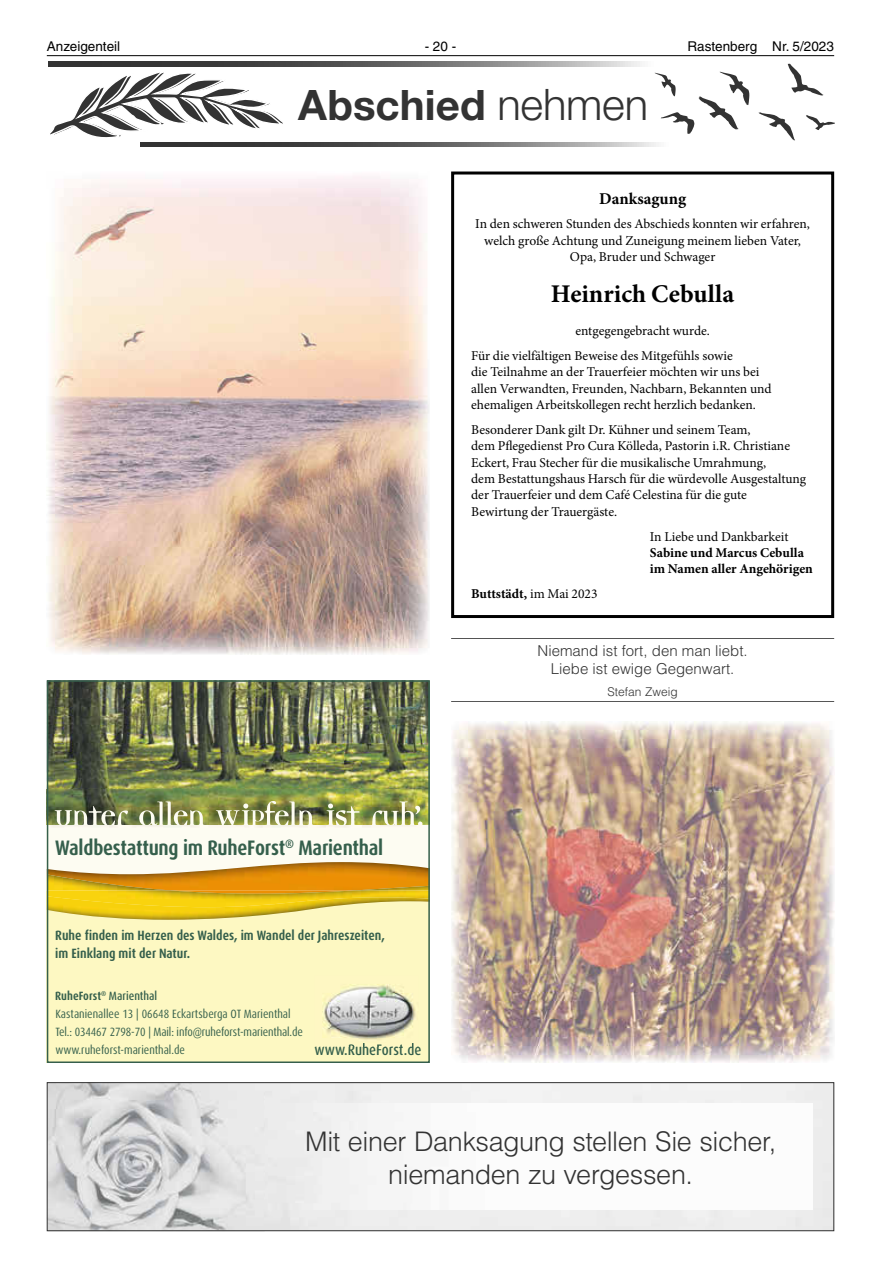
<style>
.page{position:relative;width:881px;height:1263px;background:#fff}
.page>*{position:absolute;margin:0;border:0;box-sizing:border-box;transform-origin:0 0}
.t1{font:700 42px "Helvetica Neue LT";letter-spacing:.005em;color:#333}
.t2{font:300 27px/33.5px "Helvetica LT";letter-spacing:-.015em;color:#333;text-align:center}
.t3{font:700 25.5px "Minion Pro";color:#000}
.t4{font:700 condensed 21px "Dax OT";letter-spacing:-.015em;color:#355f4c}
.t5{font:700 16.5px "Minion Pro";color:#000}
.t6{font:300 15px/18px "Helvetica LT";color:#333;text-align:center}
.t7{font:500 condensed 15px "Dax OT";color:#355f4c}
.t8{font:13.5px/16.4px "Minion Pro";color:#000}
.t9{font:700 condensed 13.5px/18px "Dax OT";color:#355f4c}
.t10{font:700 13.5px/16.4px "Minion Pro";color:#000}
.t11{font:13.5px "Helvetica LT";color:#000}
.t12{font:condensed 12px/18px "Dax OT";color:#355f4c}
.t13{font:300 12px "Helvetica LT";color:#333}
.s1{font-weight:300;font-size:43.5px}
.s2{font-weight:400}
.s3{font-weight:700}
.s4{font-weight:500}
</style>
<div class="page">
<hr style="left:47px;top:55px;width:786px;height:1px;background:#000">
<svg style="left:50px;top:72px;width:233px;height:66px"></svg>
<svg style="left:141px;top:142px;width:518px;height:5px"></svg>
<svg style="left:48px;top:62px;width:594px;height:4px"></svg>
<svg style="left:787px;top:64px;width:36px;height:32px"></svg>
<svg style="left:758px;top:112px;width:36px;height:29px"></svg>
<svg style="left:806px;top:115px;width:27px;height:15px"></svg>
<svg style="left:654px;top:72px;width:96px;height:62px"></svg>
<div style="left:451px;top:171px;width:382px;height:447px;border:3px solid #000"></div>
<div style="left:47px;top:889px;width:382px;height:174px;background:#fdf8c2"></div>
<div style="left:47px;top:819px;width:382px;height:71px;background:#fdfcf2"></div>
<img style="left:50px;top:683px;width:376px;height:142px">
<img style="left:50px;top:789px;width:371px;height:38px">
<img style="left:55px;top:801px;width:367px;height:24px">
<img style="left:50px;top:862px;width:376px;height:34px">
<img style="left:50px;top:896px;width:376px;height:24px">
<img style="left:50px;top:874px;width:376px;height:16px">
<img style="left:322px;top:984px;width:94px;height:56px">
<img style="left:348px;top:1043px;width:66px;height:3px">
<div style="left:47px;top:680px;width:382px;height:383px;border:2px solid #355f4c"></div>
<img style="left:451px;top:722px;width:382px;height:340px">
<svg style="left:49px;top:1084px;width:782px;height:145px;fill:#e8e8e8"></svg>
<img style="left:268px;top:1103px;width:544px;height:107px">
<div style="left:47px;top:1082px;width:786px;height:149px;border:1px solid #333"></div>
<hr style="left:451px;top:638px;width:382px;height:1px;background:#333">
<hr style="left:451px;top:701px;width:382px;height:1px;background:#333">
<img style="left:47px;top:176px;width:382px;height:479px">
<p class="t11" style="left:47px;top:38px;width:75px">Anzeigenteil</p>
<p class="t11" style="left:424px;top:38px;width:33px">- 20 -</p>
<p class="t11" style="left:687px;top:38px;width:148px">Rastenberg Nr. 5/2023</p>
<h1 class="t1" style="left:298px;top:79px;width:351px">Abschied <span class="s1">nehmen</span></h1>
<p class="t5" style="left:599px;top:187px;width:88px">Danksagung</p>
<p class="t8" style="left:475px;top:216px;width:336px;text-align:center">In den schweren Stunden des Abschieds konnten wir erfahren, welch große Achtung und Zuneigung meinem lieben Vater,<br>Opa, Bruder und Schwager</p>
<h3 class="t3" style="left:550px;top:275px;width:185px">Heinrich Cebulla</h3>
<p class="t8" style="left:471px;top:318px;width:263px;line-height:24.9px;text-indent:104px">entgegengebracht wurde.<br>Für die vielfältigen Beweise des Mitgefühls sowie</p>
<p class="t8" style="left:471px;top:364px;width:302px">die Teilnahme an der Trauerfeier möchten wir uns bei allen Verwandten, Freunden, Nachbarn, Bekannten und ehemaligen Arbeitskollegen recht herzlich bedanken.</p>
<p class="t8" style="left:471px;top:421px;width:336px">Besonderer Dank gilt Dr. Kühner und seinem Team,<br>dem Pflegedienst Pro Cura Kölleda, Pastorin i.R. Christiane Eckert, Frau Stecher für die musikalische Umrahmung,<br>dem Bestattungshaus Harsch für die würdevolle Ausgestaltung der Trauerfeier und dem Café Celestina für die gute Bewirtung der Trauergäste.</p>
<p class="t8" style="left:649px;top:528px;width:140px">In Liebe und Dankbarkeit</p>
<p class="t10" style="left:649px;top:544px;width:164px">Sabine und Marcus Cebulla im Namen aller Angehörigen</p>
<p class="t10" style="left:471px;top:585px;width:128px">Buttstädt, <span class="s2">im Mai 2023</span></p>
<h3 class="t4" style="left:55px;top:834px;width:329px">Waldbestattung im RuheForst<sup>®</sup> Marienthal</h3>
<p class="t9" style="left:55px;top:926px;width:331px">Ruhe finden im Herzen des Waldes, im Wandel der Jahreszeiten, im Einklang mit der Natur.</p>
<p class="t12" style="left:55px;top:987px;width:249px"><span class="s3">RuheForst</span><sup>®</sup> <span class="s4">Marienthal<br></span>Kastanienallee 13 | 06648 Eckartsberga OT Marienthal Tel.: 034467 2798-70 | Mail: info@ruheforst-marienthal.de www.ruheforst-marienthal.de</p>
<p class="t7" style="left:314px;top:1040px;width:108px">www.RuheForst.de</p>
<p class="t6" style="left:537px;top:641px;width:212px">Niemand ist fort, den man liebt.<br>Liebe ist ewige Gegenwart.</p>
<p class="t13" style="left:607px;top:684px;width:72px">Stefan Zweig</p>
<h2 class="t2" style="left:305px;top:1124px;width:472px">Mit einer Danksagung stellen Sie sicher, niemanden zu vergessen.</h2>
</div>
